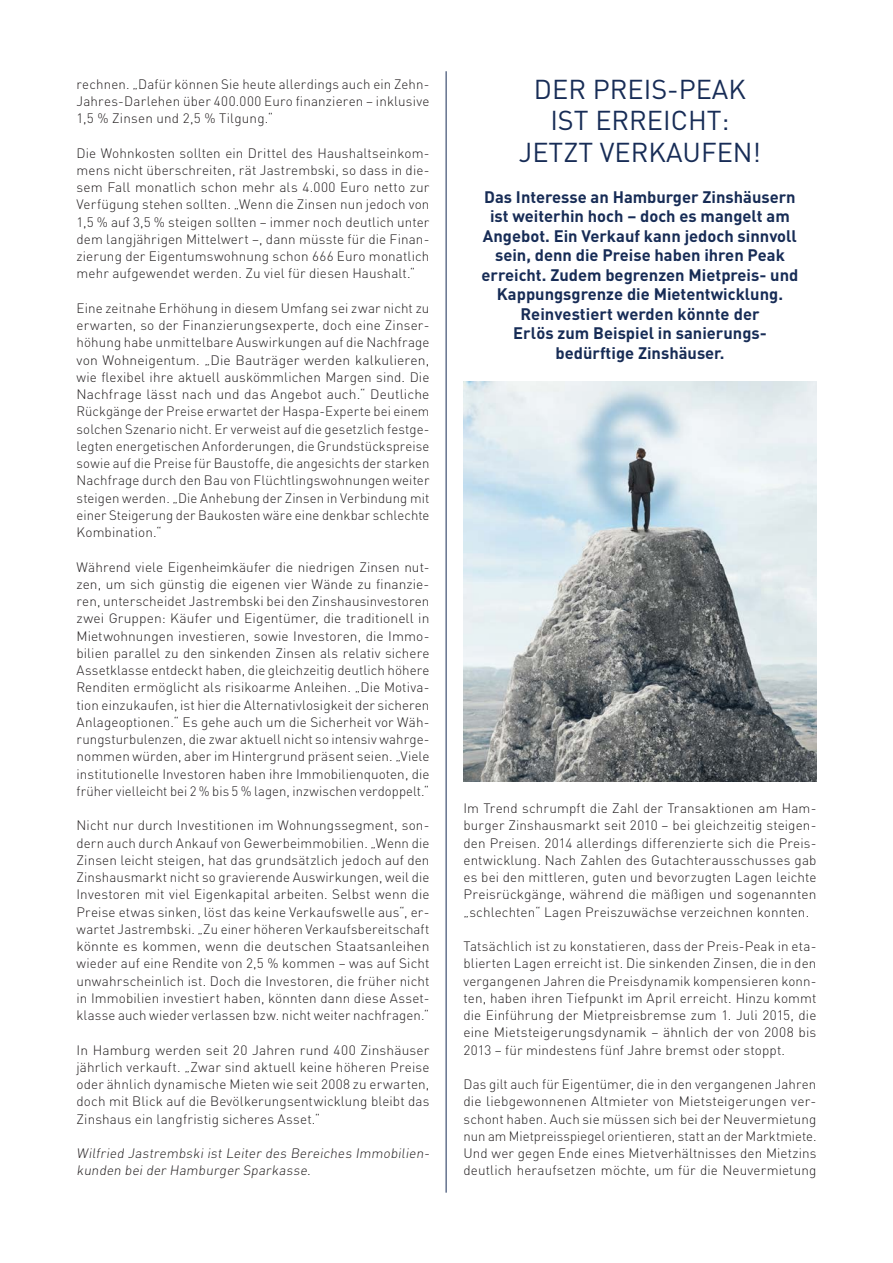
<style>
.page{position:relative;width:893px;height:1263px;background:#fff}
.page>*{position:absolute;margin:0;border:0;box-sizing:border-box;transform-origin:0 0}
.t1{font:27px "DIN";color:#172c56}
.t2{font:700 16.5px/19.5px "DIN";color:#172c56;text-align:center}
.t3{font:300 13.5px/17.2px "DIN";letter-spacing:.01em;color:#231f20;text-align:justify}
</style>
<div class="page">
<hr style="left:446px;top:71px;width:1px;height:1122px;background:#172c56">
<img style="left:463px;top:382px;width:353px;height:400px">
<p class="t3" style="left:77px;top:75px;width:354px">rechnen. „Dafür können Sie heute allerdings auch ein Zehn-Jahres-Darlehen über 400.000 Euro finanzieren – inklusive 1,5 % Zinsen und 2,5 % Tilgung.“</p>
<p class="t3" style="left:77px;top:144px;width:354px">Die Wohnkosten sollten ein Drittel des Haushaltseinkom&shy;mens nicht überschreiten, rät Jastrembski, so dass in die&shy;sem Fall monatlich schon mehr als 4.000 Euro netto zur Verfügung stehen sollten. „Wenn die Zinsen nun jedoch von 1,5 % auf 3,5 % steigen sollten – immer noch deutlich unter dem langjährigen Mittelwert –, dann müsste für die Finan&shy;zierung der Eigentumswohnung schon 666 Euro monatlich mehr aufgewendet werden. Zu viel für diesen Haushalt.“</p>
<p class="t3" style="left:77px;top:299px;width:354px">Eine zeitnahe Erhöhung in diesem Umfang sei zwar nicht zu erwarten, so der Finanzierungsexperte, doch eine Zinser&shy;höhung habe unmittelbare Auswirkungen auf die Nachfrage von Wohneigentum. „Die Bauträger werden kalkulieren, wie flexibel ihre aktuell auskömmlichen Margen sind. Die Nachfrage lässt nach und das Angebot auch.“ Deutliche Rückgänge der Preise erwartet der Haspa-Experte bei einem solchen Szenario nicht. Er verweist auf die gesetzlich festge&shy;legten energetischen Anforderungen, die Grundstückspreise sowie auf die Preise für Baustoffe, die angesichts der starken Nachfrage durch den Bau von Flüchtlingswohnungen weiter steigen werden. „Die Anhebung der Zinsen in Verbindung mit einer Steigerung der Baukosten wäre eine denkbar schlechte Kombination.“</p>
<p class="t3" style="left:77px;top:558px;width:354px">Während viele Eigenheimkäufer die niedrigen Zinsen nut&shy;zen, um sich günstig die eigenen vier Wände zu finanzie&shy;ren, unterscheidet Jastrembski bei den Zinshausinvestoren zwei Gruppen: Käufer und Eigentümer, die traditionell in Mietwohnungen investieren, sowie Investoren, die Immo&shy;bilien parallel zu den sinkenden Zinsen als relativ sichere Assetklasse entdeckt haben, die gleichzeitig deutlich höhere Renditen ermöglicht als risikoarme Anleihen. „Die Motiva&shy;tion einzukaufen, ist hier die Alternativlosigkeit der sicheren Anlageoptionen.“ Es gehe auch um die Sicherheit vor Wäh&shy;rungsturbulenzen, die zwar aktuell nicht so intensiv wahrge&shy;nommen würden, aber im Hintergrund präsent seien. „Viele institutionelle Investoren haben ihre Immobilienquoten, die früher vielleicht bei 2 % bis 5 % lagen, inzwischen verdoppelt.“</p>
<p class="t3" style="left:77px;top:817px;width:354px">Nicht nur durch Investitionen im Wohnungssegment, son&shy;dern auch durch Ankauf von Gewerbeimmobilien. „Wenn die Zinsen leicht steigen, hat das grundsätzlich jedoch auf den Zinshausmarkt nicht so gravierende Auswirkungen, weil die Investoren mit viel Eigenkapital arbeiten. Selbst wenn die Preise etwas sinken, löst das keine Verkaufswelle aus“, er&shy;wartet Jastrembski. „Zu einer höheren Verkaufsbereitschaft könnte es kommen, wenn die deutschen Staatsanleihen wieder auf eine Rendite von 2,5 % kommen – was auf Sicht unwahrscheinlich ist. Doch die Investoren, die früher nicht in Immobilien investiert haben, könnten dann diese Asset&shy;klasse auch wieder verlassen bzw. nicht weiter nachfragen.“</p>
<p class="t3" style="left:77px;top:1041px;width:354px">In Hamburg werden seit 20 Jahren rund 400 Zinshäuser jährlich verkauft. „Zwar sind aktuell keine höheren Preise oder ähnlich dynamische Mieten wie seit 2008 zu erwarten, doch mit Blick auf die Bevölkerungsentwicklung bleibt das Zinshaus ein langfristig sicheres Asset.“</p>
<p class="t3" style="left:77px;top:1144px;width:357px">Wilfried Jastrembski ist Leiter des Bereiches Immobilien&shy;kunden bei der Hamburger Sparkasse.</p>
<p class="t1" style="left:534px;top:72px;width:213px">DER PREIS-PEAK</p>
<p class="t1" style="left:550px;top:104px;width:181px">IST ERREICHT:</p>
<p class="t1" style="left:519px;top:135px;width:244px">JETZT VERKAUFEN!</p>
<p class="t2" style="left:484px;top:186px;width:313px">Das Interesse an Hamburger Zinshäusern</p>
<p class="t2" style="left:482px;top:206px;width:318px">ist weiterhin hoch – doch es mangelt am Angebot. Ein Verkauf kann jedoch sinnvoll sein, denn die Preise haben ihren Peak erreicht. Zudem begrenzen Mietpreis- und Kappungsgrenze die Mietentwicklung.</p>
<p class="t2" style="left:520px;top:304px;width:241px">Reinvestiert werden könnte der</p>
<p class="t2" style="left:513px;top:323px;width:255px">Erlös zum Beispiel in sanierungs-</p>
<p class="t2" style="left:555px;top:343px;width:171px">bedürftige Zinshäuser.</p>
<p class="t3" style="left:463px;top:799px;width:354px">Im Trend schrumpft die Zahl der Transaktionen am Ham&shy;burger Zinshausmarkt seit 2010 – bei gleichzeitig steigen&shy;den Preisen. 2014 allerdings differenzierte sich die Preis&shy;entwicklung. Nach Zahlen des Gutachterausschusses gab es bei den mittleren, guten und bevorzugten Lagen leichte Preisrückgänge, während die mäßigen und sogenannten „schlechten“ Lagen Preiszuwächse verzeichnen konnten.</p>
<p class="t3" style="left:463px;top:937px;width:354px">Tatsächlich ist zu konstatieren, dass der Preis-Peak in eta&shy;blierten Lagen erreicht ist. Die sinkenden Zinsen, die in den vergangenen Jahren die Preisdynamik kompensieren konn&shy;ten, haben ihren Tiefpunkt im April erreicht. Hinzu kommt die Einführung der Mietpreisbremse zum 1. Juli 2015, die eine Mietsteigerungsdynamik – ähnlich der von 2008 bis 2013 – für mindestens fünf Jahre bremst oder stoppt.</p>
<p class="t3" style="left:463px;top:1075px;width:354px">Das gilt auch für Eigentümer, die in den vergangenen Jahren die liebgewonnenen Altmieter von Mietsteigerungen ver&shy;schont haben. Auch sie müssen sich bei der Neuvermietung nun am Mietpreisspiegel orientieren, statt an der Marktmiete.<br>Und wer gegen Ende eines Mietverhältnisses den Mietzins deutlich heraufsetzen möchte, um für die Neuvermietung</p>
</div>
